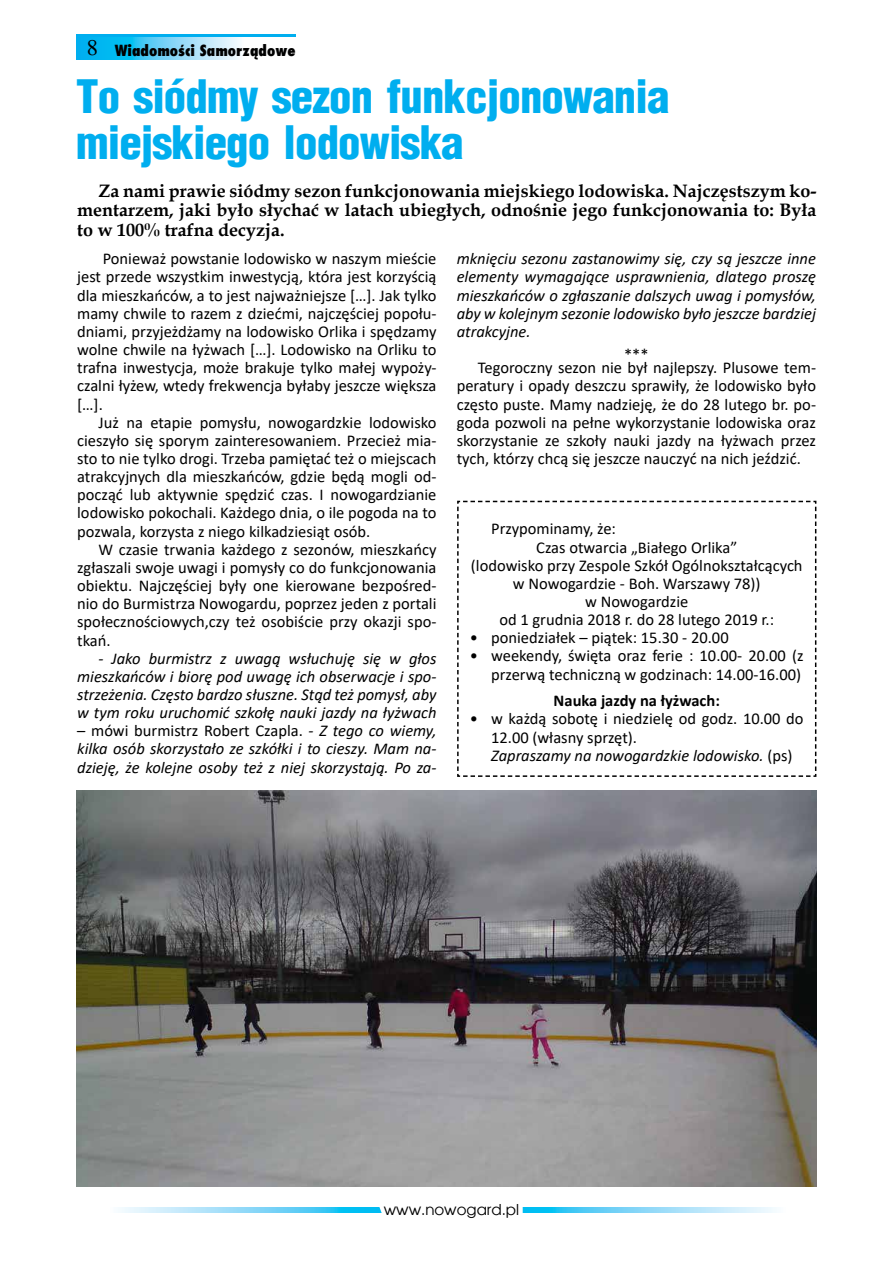
<style>
.page{position:relative;width:893px;height:1263px;background:#fff}
.page>*{position:absolute;margin:0;border:0;box-sizing:border-box;transform-origin:0 0}
.t1{font:900 45px/46.5px "Switzerland Cond";letter-spacing:-.02em;color:#00aeef}
.t2{font:22.5px "Times";color:#000}
.t3{font:700 18px/19.8px "Book Antiqua";color:#000;text-align:justify}
.t4{font:16.5px/18.1px "Calibri";color:#000;text-align:justify}
.t5{font:italic 16.5px/18.1px "Calibri";color:#000;text-align:justify}
.t6{font:700 16.5px "Calibri";color:#000}
.t7{font:800 15px "Fujiyama";color:#000}
.t8{font:15px "Avalon";color:#000}
.s1{font-style:normal}
.s2{font-style:italic}
</style>
<div class="page">
<div style="left:77px;top:34px;width:219px;height:26px;background:#00aeef"></div>
<svg style="left:107px;top:37px;width:189px;height:23px;background:#a1e2f9"></svg>
<svg style="left:528px;top:1208px;width:248px;height:5px"></svg>
<svg style="left:120px;top:1208px;width:251px;height:5px"></svg>
<svg style="left:371px;top:1186px;width:157px;height:27px"></svg>
<svg style="left:457px;top:500px;width:360px;height:277px"></svg>
<img style="left:76px;top:791px;width:740px;height:395px">
<h2 class="t2" style="left:87px;top:35px;width:13px">8</h2>
<p class="t7" style="left:115px;top:40px;width:182px">Wiadomości Samorządowe</p>
<h1 class="t1" style="left:76px;top:72px;width:595px">To siódmy sezon funkcjonowania miejskiego lodowiska</h1>
<p class="t3" style="left:77px;top:180px;width:741px;text-indent:21px">Za nami prawie siódmy sezon funkcjonowania miejskiego lodowiska. Najczęstszym ko&shy;mentarzem, jaki było słychać w latach ubiegłych, odnośnie jego funkcjonowania to: Była to w 100% trafna decyzja.</p>
<p class="t4" style="left:77px;top:249px;width:361px;text-indent:26px">Ponieważ powstanie lodowisko w naszym mieście jest przede wszystkim inwestycją, która jest korzyścią dla mieszkańców, a to jest najważniejsze […]. Jak tylko mamy chwile to razem z dziećmi, najczęściej popołu&shy;dniami, przyjeżdżamy na lodowisko Orlika i spędzamy wolne chwile na łyżwach […]. Lodowisko na Orliku to trafna inwestycja, może brakuje tylko małej wypoży&shy;czalni łyżew, wtedy frekwencja byłaby jeszcze większa […].</p>
<p class="t4" style="left:77px;top:413px;width:361px;text-indent:21px">Już na etapie pomysłu, nowogardzkie lodowisko cieszyło się sporym zainteresowaniem. Przecież mia&shy;sto to nie tylko drogi. Trzeba pamiętać też o miejscach atrakcyjnych dla mieszkańców, gdzie będą mogli od&shy;począć lub aktywnie spędzić czas. I nowogardzianie lodowisko pokochali. Każdego dnia, o ile pogoda na to pozwala, korzysta z niego kilkadziesiąt osób.</p>
<p class="t4" style="left:77px;top:540px;width:361px;text-indent:21px">W czasie trwania każdego z sezonów, mieszkańcy zgłaszali swoje uwagi i pomysły co do funkcjonowania obiektu. Najczęściej były one kierowane bezpośred&shy;nio do Burmistrza Nowogardu, poprzez jeden z portali społecznościowych,czy też osobiście przy okazji spo&shy;tkań.</p>
<p class="t5" style="left:77px;top:648px;width:361px;text-indent:21px">- Jako burmistrz z uwagą wsłuchuję się w głos mieszkańców i biorę pod uwagę ich obserwacje i spo&shy;strzeżenia. Często bardzo słuszne. Stąd też pomysł, aby w tym roku uruchomić szkołę nauki jazdy na łyżwach</p>
<p class="t5" style="left:77px;top:721px;width:361px"><span class="s1">– mówi burmistrz Robert Czapla.</span> - Z tego co wiemy, kilka osób skorzystało ze szkółki i to cieszy. Mam na&shy;dzieję, że kolejne osoby też z niej skorzystają. Po za-</p>
<p class="t5" style="left:457px;top:249px;width:361px">mknięciu sezonu zastanowimy się, czy są jeszcze inne elementy wymagające usprawnienia, dlatego proszę mieszkańców o zgłaszanie dalszych uwag i pomysłów, aby w kolejnym sezonie lodowisko było jeszcze bardziej atrakcyjne.</p>
<p class="t4" style="left:478px;top:347px;width:340px;line-height:13.6px;text-indent:146px">***<br>Tegoroczny sezon nie był najlepszy. Plusowe tem-</p>
<p class="t4" style="left:457px;top:376px;width:361px">peratury i opady deszczu sprawiły, że lodowisko było często puste. Mamy nadzieję, że do 28 lutego br. po&shy;goda pozwoli na pełne wykorzystanie lodowiska oraz skorzystanie ze szkoły nauki jazdy na łyżwach przez tych, którzy chcą się jeszcze nauczyć na nich jeździć.</p>
<p class="t4" style="left:491px;top:519px;width:126px">Przypominamy, że:</p>
<p class="t4" style="left:536px;top:537px;width:202px">Czas otwarcia „Białego Orlika”</p>
<p class="t4" style="left:471px;top:556px;width:333px">(lodowisko przy Zespole Szkół Ogólnokształcących</p>
<p class="t4" style="left:513px;top:574px;width:249px">w Nowogardzie - Boh. Warszawy 78))</p>
<p class="t4" style="left:585px;top:592px;width:105px">w Nowogardzie</p>
<p class="t4" style="left:499px;top:610px;width:276px">od 1 grudnia 2018 r. do 28 lutego 2019 r.:</p>
<p class="t4" style="left:470px;top:628px;width:260px">• poniedziałek – piątek: 15.30 - 20.00</p>
<p class="t4" style="left:470px;top:646px;width:335px;text-align:right">• weekendy, święta oraz ferie : 10.00- 20.00 (z przerwą techniczną w godzinach: 14.00-16.00)</p>
<p class="t6" style="left:554px;top:689px;width:168px">Nauka jazdy na łyżwach:</p>
<p class="t4" style="left:491px;top:709px;width:314px;text-align:left;text-indent:-21px">• w każdą sobotę i niedzielę od godz. 10.00 do<br>12.00 (własny sprzęt).<br><span class="s2">Zapraszamy na nowogardzkie lodowisko.</span> (ps)</p>
<p class="t8" style="left:384px;top:1200px;width:137px">www.nowogard.pl</p>
</div>
